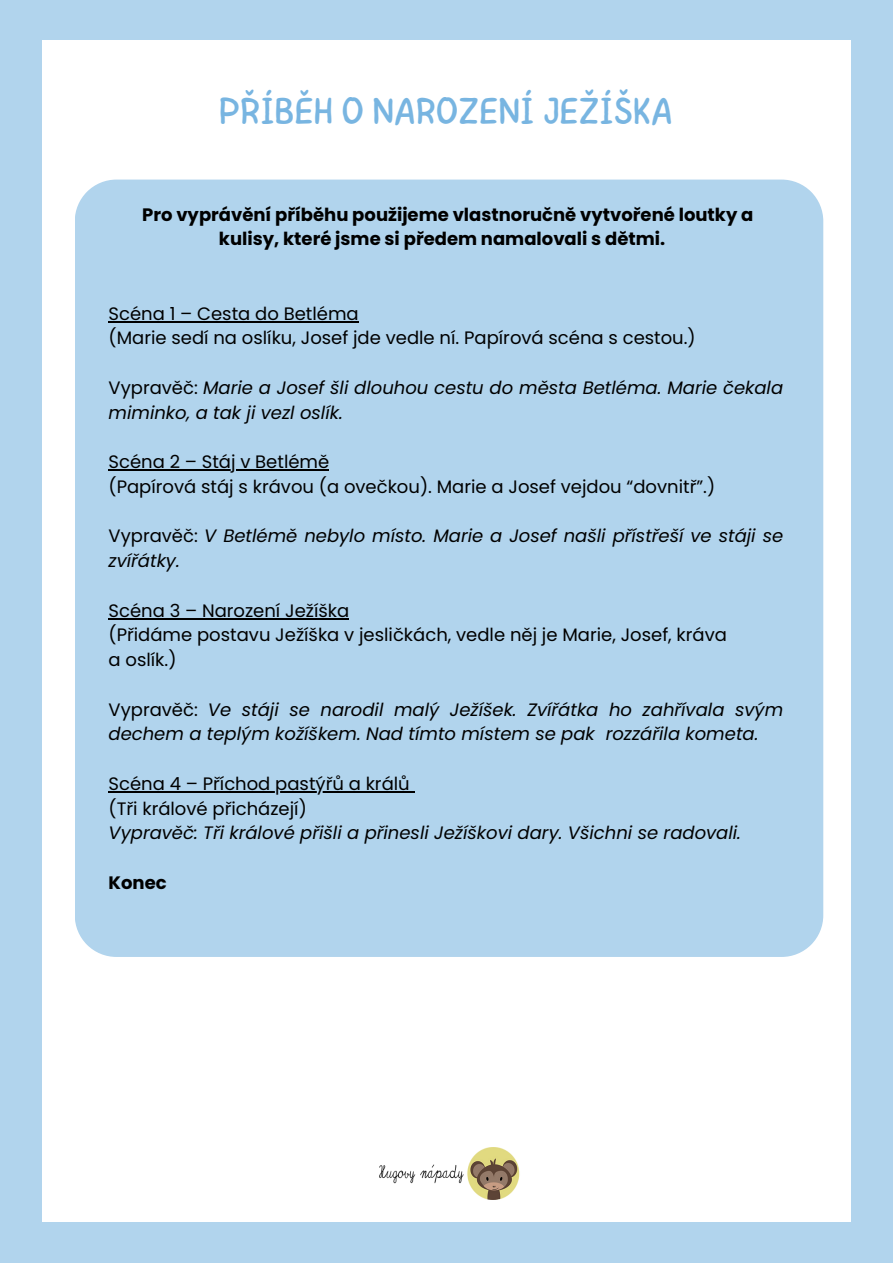
<style>
.page{position:relative;width:893px;height:1263px;background:#b1d4ed}
.page>*{position:absolute;margin:0;border:0;box-sizing:border-box;transform-origin:0 0}
.t1{font:37.5px "Childos Arabic";color:#78b5e1}
.t2{font:italic 18px/24.8px "Poppins";color:#000}
.t3{font:18px "Poppins";color:#000}
.t4{font:700 18px/24.8px "Poppins";color:#000}
.s1{font-style:normal}
</style>
<div class="page">
<div style="left:42px;top:40px;width:809px;height:1182px;background:#fff"></div>
<div style="left:75px;top:180px;width:748px;height:777px;background:#b1d4ed"></div>
<hr style="left:109px;top:321px;width:250px;height:1px;background:#000">
<hr style="left:109px;top:469px;width:220px;height:2px;background:#000">
<hr style="left:109px;top:618px;width:240px;height:1px;background:#000">
<hr style="left:109px;top:791px;width:301px;height:2px;background:#000">
<img style="left:379px;top:1148px;width:141px;height:52px">
<h1 class="t1" style="left:219px;top:84px;width:455px">PŘÍBĚH O NAROZENÍ JEŽÍŠKA</h1>
<h2 class="t4" style="left:219px;top:202px;width:536px;text-indent:-77px">Pro vyprávění příběhu použijeme vlastnoručně vytvořené loutky a kulisy, které jsme si předem namalovali s dětmi.</h2>
<p class="t3" style="left:109px;top:301px;width:252px">Scéna 1 – Cesta do Betléma</p>
<p class="t3" style="left:109px;top:325px;width:589px">(Marie sedí na oslíku, Josef jde vedle ní. Papírová scéna s cestou.)</p>
<p class="t2" style="left:109px;top:375px;width:676px"><span class="s1">Vypravěč:</span> Marie a Josef šli dlouhou cestu do města Betléma. Marie čekala miminko, a tak ji vezl oslík.</p>
<p class="t3" style="left:109px;top:449px;width:222px">Scéna 2 – Stáj v Betlémě</p>
<p class="t3" style="left:109px;top:474px;width:608px">(Papírová stáj s krávou (a ovečkou). Marie a Josef vejdou “dovnitř”.)</p>
<p class="t2" style="left:109px;top:524px;width:676px"><span class="s1">Vypravěč:</span> V Betlémě nebylo místo. Marie a Josef našli přístřeší ve stáji se zvířátky.</p>
<p class="t3" style="left:109px;top:598px;width:242px">Scéna 3 – Narození Ježíška</p>
<p class="t3" style="left:109px;top:622px;width:620px">(Přidáme postavu Ježíška v jesličkách, vedle něj je Marie, Josef, kráva</p>
<p class="t3" style="left:109px;top:647px;width:69px">a oslík.)</p>
<p class="t2" style="left:109px;top:697px;width:676px"><span class="s1">Vypravěč:</span> Ve stáji se narodil malý Ježíšek. Zvířátka ho zahřívala svým dechem a teplým kožíškem. Nad tímto místem se pak rozzářila kometa.</p>
<p class="t3" style="left:109px;top:771px;width:303px">Scéna 4 – Příchod pastýřů a králů</p>
<p class="t3" style="left:109px;top:796px;width:200px">(Tři králové přicházejí)</p>
<p class="t2" style="left:109px;top:821px;width:634px">Vypravěč: Tři králové přišli a přinesli Ježíškovi dary. Všichni se radovali.</p>
<h2 class="t4" style="left:109px;top:870px;width:60px">Konec</h2>
</div>
